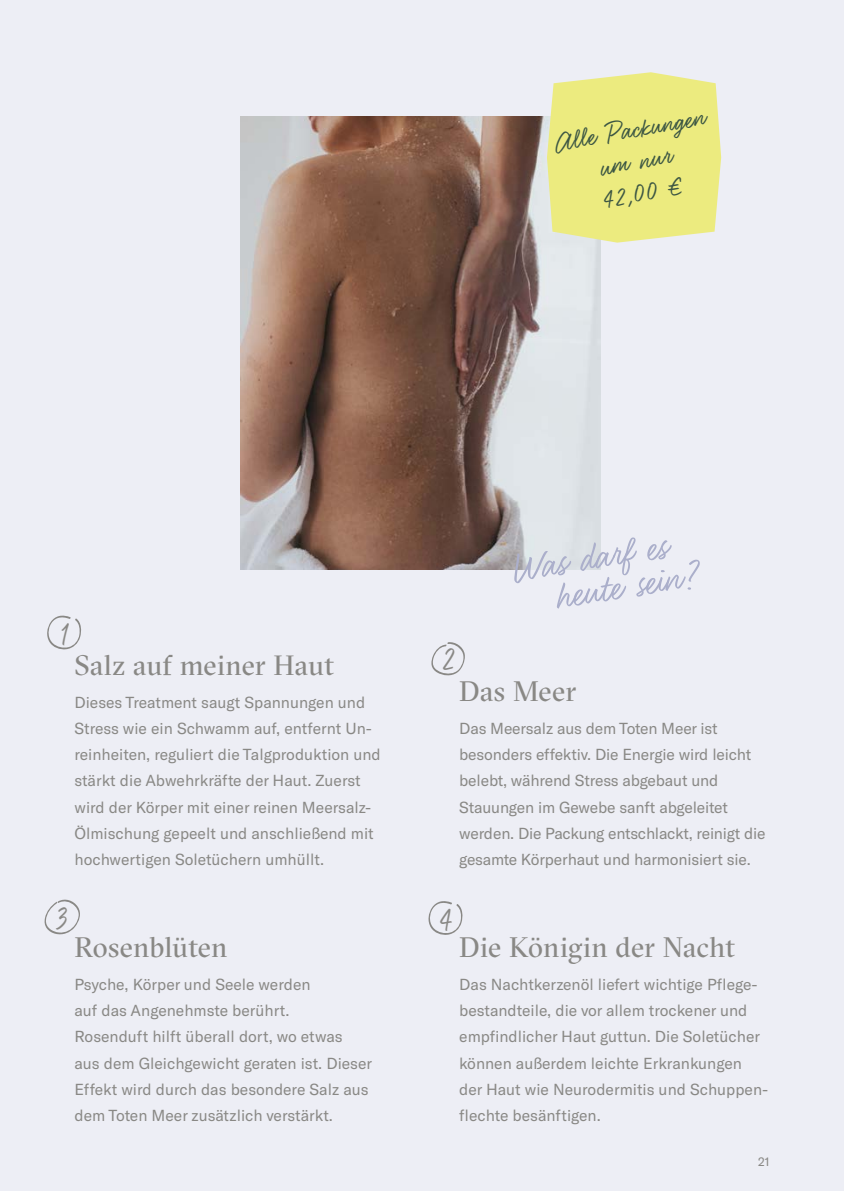
<style>
.page{position:relative;width:844px;height:1191px;background:#fff}
.page>*{position:absolute;margin:0;border:0;box-sizing:border-box;transform-origin:0 0}
.t1{font:43.75px/33.2px "Felt That";color:#abafcb}
.t2{font:29.75px/32.2px "Felt That";color:#3c5643;text-align:center}
.t3{font:28px "GT Sectra Fine";letter-spacing:.01em;color:#898885}
.t4{font:15.75px/26.2px "GT America";color:#898885}
.t5{font:12.25px "GT America";color:#898885}
</style>
<div class="page">
<div style="left:0;top:0;width:843px;height:1191px;background:#edeef5"></div>
<img style="left:240px;top:117px;width:360px;height:452px">
<svg style="left:547px;top:72px;width:174px;height:171px;background:#ebeb8a"></svg>
<svg style="left:431px;top:642px;width:34px;height:34px"></svg>
<svg style="left:44px;top:899px;width:36px;height:36px"></svg>
<svg style="left:47px;top:615px;width:34px;height:35px"></svg>
<svg style="left:428px;top:901px;width:35px;height:34px"></svg>
<h2 class="t2" style="left:551px;top:127px;width:153px;rotate:-10deg">Alle Packungen um nur<br>42,00 €</h2>
<h3 class="t3" style="left:74px;top:647px;width:261px">Salz auf meiner Haut</h3>
<p class="t4" style="left:74px;top:689px;width:308px">Dieses Treatment saugt Spannungen und Stress wie ein Schwamm auf, entfernt Un&shy;reinheiten, reguliert die Talgproduktion und stärkt die Abwehrkräfte der Haut. Zuerst wird der Körper mit einer reinen Meersalz-Ölmischung gepeelt und anschließend mit hochwertigen Soletüchern umhüllt.</p>
<h3 class="t3" style="left:74px;top:929px;width:154px">Rosenblüten</h3>
<p class="t4" style="left:74px;top:971px;width:299px">Psyche, Körper und Seele werden<br>auf das Angenehmste berührt.<br>Rosenduft hilft überall dort, wo etwas<br>aus dem Gleichgewicht geraten ist. Dieser Effekt wird durch das besondere Salz aus dem Toten Meer zusätzlich verstärkt.</p>
<h1 class="t1" style="left:546px;top:547px;width:145px;text-indent:-37px;rotate:-9deg">Was darf es heute sein?</h1>
<h3 class="t3" style="left:459px;top:674px;width:118px">Das Meer</h3>
<p class="t4" style="left:459px;top:715px;width:308px">Das Meersalz aus dem Toten Meer ist besonders effektiv. Die Energie wird leicht belebt, während Stress abgebaut und Stauungen im Gewebe sanft abgeleitet werden. Die Packung entschlackt, reinigt die gesamte Körperhaut und harmonisiert sie.</p>
<h3 class="t3" style="left:459px;top:929px;width:277px">Die Königin der Nacht</h3>
<p class="t4" style="left:459px;top:971px;width:310px">Das Nachtkerzenöl liefert wichtige Pflege&shy;bestandteile, die vor allem trockener und empfindlicher Haut guttun. Die Soletücher können außerdem leichte Erkrankungen der Haut wie Neurodermitis und Schuppen&shy;flechte besänftigen.</p>
<p class="t5" style="left:758px;top:1154px;width:13px">21</p>
</div>
